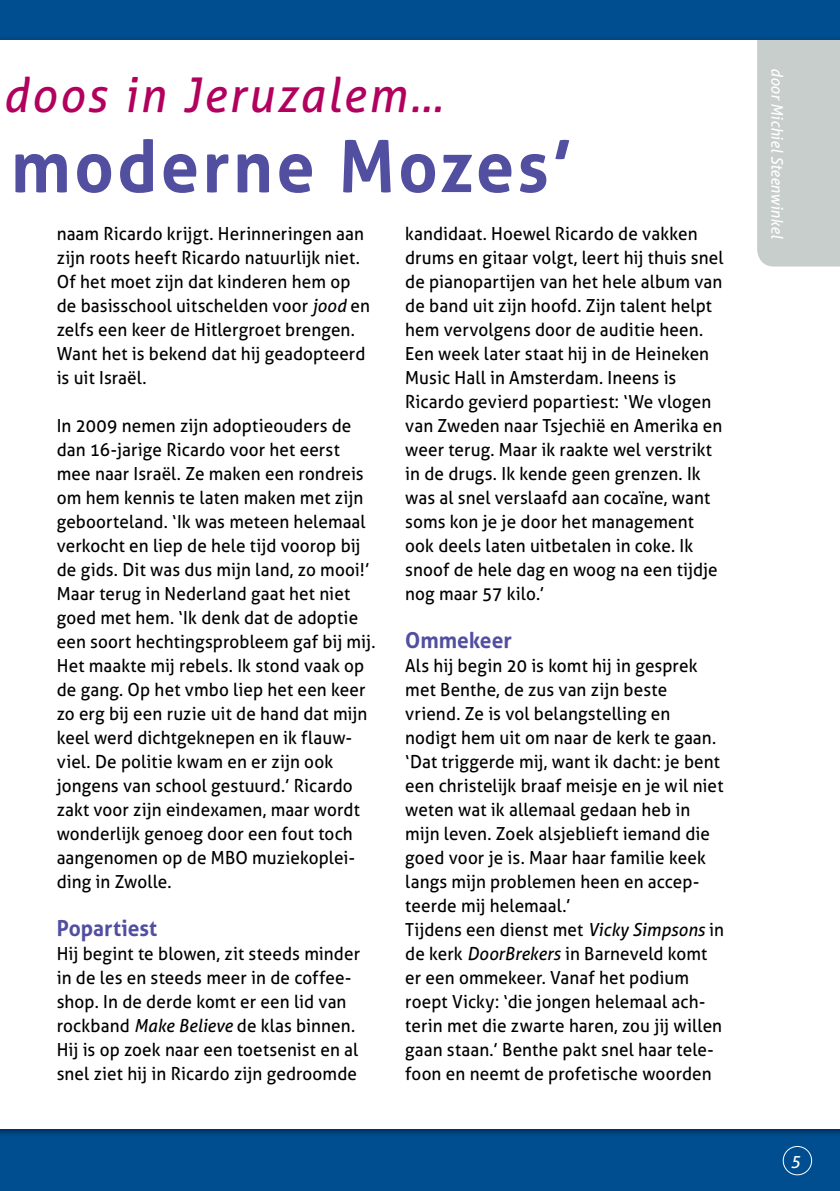
<style>
.page{position:relative;width:840px;height:1191px;background:#fff}
.page>*{position:absolute;margin:0;border:0;box-sizing:border-box;transform-origin:0 0}
.t1{font:700 72px "Aller";letter-spacing:.045em;color:#524fa1;scale:.95 1}
.t2{font:italic 48px "Aller";letter-spacing:.055em;color:#b1005d;scale:.95 1}
.t3{font:700 22px "Aller";color:#524fa1;scale:.95 1}
.t4{font:18px/24px "Aller";letter-spacing:.005em;color:#000;scale:.95 1}
.t5{font:italic 17px "Aller";color:#fff}
.t6{font:italic 16px "Aller";letter-spacing:.005em;color:#fff;scale:.95 1}
.s1{font-style:italic}
</style>
<div class="page">
<div style="left:0;top:0;width:839px;height:1191px;background:#004e90"></div>
<div style="left:0;top:40px;width:839px;height:1088px;background:#fff"></div>
<svg style="left:782px;top:1146px;width:29px;height:29px"></svg>
<div style="left:757px;top:40px;width:82px;height:226px;background:#c7cecb"></div>
<h2 class="t2" style="left:3px;top:66px;width:464px">doos in Jeruzalem…</h2>
<h1 class="t1" style="left:11px;top:122px;width:592px">moderne Mozes’</h1>
<p class="t4" style="left:405px;top:222px;width:336px">kandidaat. Hoewel Ricardo de vakken drums en gitaar volgt, leert hij thuis snel de pianopartijen van het hele album van de band uit zijn hoofd. Zijn talent helpt hem vervolgens door de auditie heen.<br>Een week later staat hij in de Heineken Music Hall in Amsterdam. Ineens is Ricardo gevierd popartiest: ‘We vlogen van Zweden naar Tsjechië en Amerika en weer terug. Maar ik raakte wel verstrikt in de drugs. Ik kende geen grenzen. Ik was al snel verslaafd aan cocaïne, want soms kon je je door het management ook deels laten uitbetalen in coke. Ik snoof de hele dag en woog na een tijdje nog maar 57 kilo.’</p>
<p class="t3" style="left:405px;top:627px;width:114px">Ommekeer</p>
<p class="t4" style="left:405px;top:654px;width:337px">Als hij begin 20 is komt hij in gesprek met Benthe, de zus van zijn beste vriend. Ze is vol belangstelling en nodigt hem uit om naar de kerk te gaan. ‘Dat triggerde mij, want ik dacht: je bent een christelijk braaf meisje en je wil niet weten wat ik allemaal gedaan heb in mijn leven. Zoek alsjeblieft iemand die goed voor je is. Maar haar familie keek langs mijn problemen heen en accep&shy;teerde mij helemaal.’<br>Tijdens een dienst met <span class="s1">Vicky Simpsons</span> in de kerk <span class="s1">DoorBrekers</span> in Barneveld komt er een ommekeer. Vanaf het podium roept Vicky: ‘die jongen helemaal ach&shy;terin met die zwarte haren, zou jij willen gaan staan.’ Benthe pakt snel haar tele&shy;foon en neemt de profetische woorden</p>
<p class="t4" style="left:57px;top:222px;width:331px">naam Ricardo krijgt. Herinneringen aan zijn roots heeft Ricardo natuurlijk niet.<br>Of het moet zijn dat kinderen hem op de basisschool uitschelden voor <span class="s1">jood</span> en zelfs een keer de Hitlergroet brengen.<br>Want het is bekend dat hij geadopteerd is uit Israël.</p>
<p class="t4" style="left:57px;top:414px;width:337px">In 2009 nemen zijn adoptieouders de dan 16-jarige Ricardo voor het eerst mee naar Israël. Ze maken een rondreis om hem kennis te laten maken met zijn geboorteland. ‘Ik was meteen helemaal verkocht en liep de hele tijd voorop bij de gids. Dit was dus mijn land, zo mooi!’ Maar terug in Nederland gaat het niet goed met hem. ‘Ik denk dat de adoptie een soort hechtingsprobleem gaf bij mij.<br>Het maakte mij rebels. Ik stond vaak op de gang. Op het vmbo liep het een keer zo erg bij een ruzie uit de hand dat mijn keel werd dichtgeknepen en ik flauw&shy;viel. De politie kwam en er zijn ook jongens van school gestuurd.’ Ricardo zakt voor zijn eindexamen, maar wordt wonderlijk genoeg door een fout toch aangenomen op de MBO muziekoplei&shy;ding in Zwolle.</p>
<p class="t3" style="left:57px;top:915px;width:107px">Popartiest</p>
<p class="t4" style="left:57px;top:942px;width:320px">Hij begint te blowen, zit steeds minder in de les en steeds meer in de coffee&shy;shop. In de derde komt er een lid van rockband <span class="s1">Make Believe</span> de klas binnen.<br>Hij is op zoek naar een toetsenist en al snel ziet hij in Ricardo zijn gedroomde</p>
<p class="t6" style="left:786px;top:68px;width:181px;rotate:90deg">door Michiel Steenwinkel</p>
<p class="t5" style="left:790px;top:1150px;width:12px">5</p>
</div>
